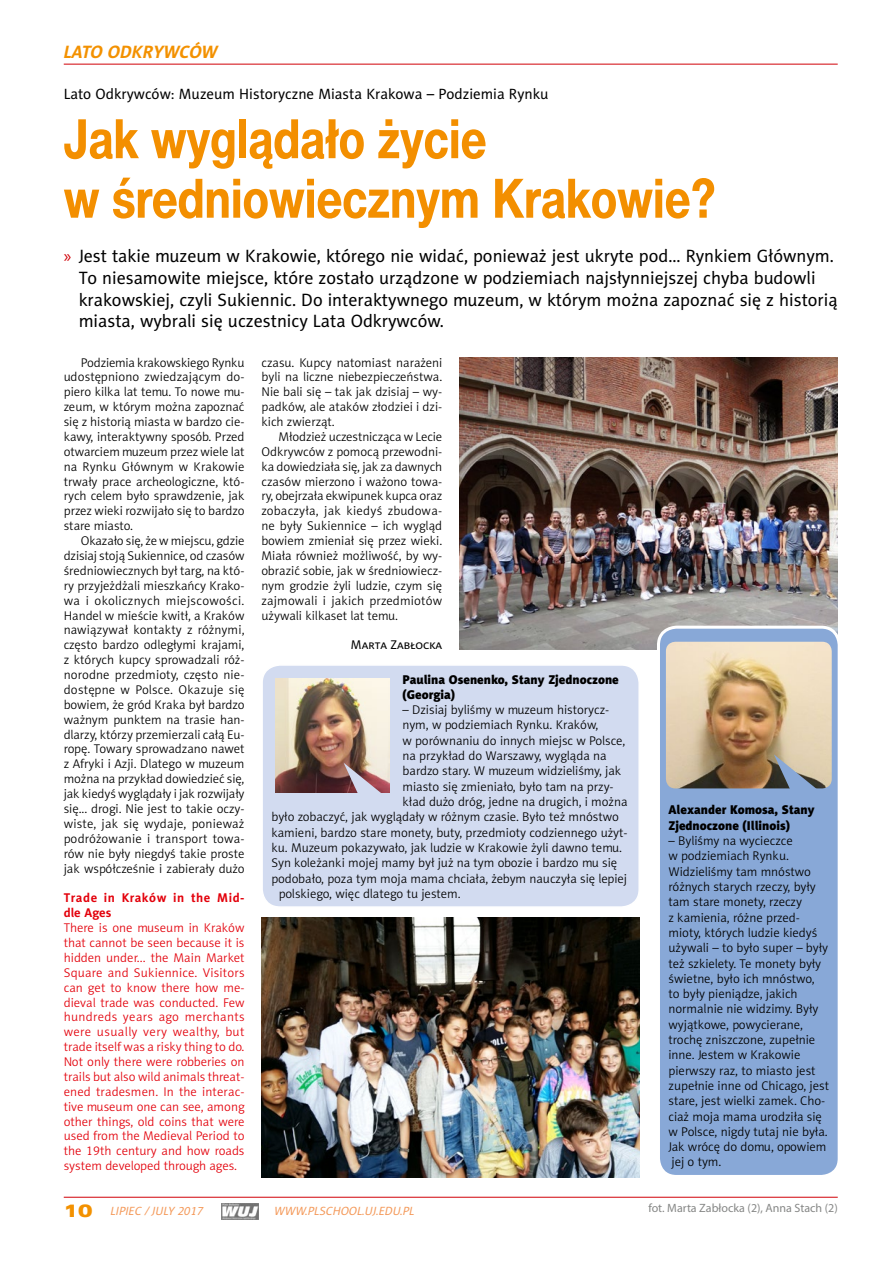
<style>
.page{position:relative;width:893px;height:1263px;background:#fff}
.page>*{position:absolute;margin:0;border:0;box-sizing:border-box;transform-origin:0 0}
.t1{font:700 54px/59.6px "Switzer Cnd EFN";color:#f38f00}
.t2{font:18px/21.6px "Naomi Sans EFN";color:#000}
.t3{font:italic 700 18px "Naomi Sans EFN";color:#f39100}
.t4{font:15px "Naomi Sans EFN";color:#000}
.t5{font:12.75px/14.9px "Naomi Sans EFN Light";color:#000;text-align:justify}
.t6{font:12.75px/14.9px "Naomi Sans EFN Light";color:#e3000b;text-align:justify}
.t7{font:12.75px/15.3px "Naomi Sans EFN Black";color:#000}
.t8{font:700 12.75px/14.9px "Naomi Sans EFN";letter-spacing:.045em;color:#e3000b}
.t9{font:12.75px "Naomi Sans EFN";color:#000}
.t10{font:italic 12px "Naomi Sans EFN";color:#f49a5b}
.t11{font:12px "Myriad Pro";color:#868786}
.s1{font-family:"Myriad Pro";color:#d10007}
.s2{font-family:"Zurich U Blk Ex EU";font-style:normal;font-size:18px;color:#f39100}
</style>
<div class="page">
<hr style="left:64px;top:64px;width:774px;height:1px;background:#d10007">
<hr style="left:64px;top:1197px;width:774px;height:1px;background:#d10007">
<img style="left:221px;top:1203px;width:38px;height:16px">
<img style="left:261px;top:917px;width:379px;height:261px">
<img style="left:459px;top:358px;width:379px;height:291px">
<div style="left:658px;top:627px;width:181px;height:549px;background:#88a8d7;border-radius:18px"></div>
<img style="left:666px;top:642px;width:166px;height:146px">
<div style="left:657px;top:626px;width:184px;height:552px;border:3px solid #fff;border-radius:18px"></div>
<svg style="left:774px;top:754px;width:51px;height:35px"></svg>
<div style="left:262px;top:665px;width:377px;height:242px;background:#d2dbf0;border-radius:18px"></div>
<div style="left:261px;top:664px;width:379px;height:244px;border:2px solid #fff;border-radius:18px"></div>
<img style="left:275px;top:678px;width:115px;height:115px">
<svg style="left:344px;top:763px;width:46px;height:30px"></svg>
<h2 class="t3" style="left:64px;top:41px;width:155px">LATO ODKRYWCÓW</h2>
<p class="t4" style="left:64px;top:84px;width:486px">Lato Odkrywców: Muzeum Historyczne Miasta Krakowa – Podziemia Rynku</p>
<h1 class="t1" style="left:64px;top:110px;width:653px">Jak wyglądało życie<br>w średniowiecznym Krakowie?</h1>
<p class="t2" style="left:79px;top:245px;width:760px;text-indent:-15px"><span class="s1">»</span> Jest takie muzeum w Krakowie, którego nie widać, ponieważ jest ukryte pod... Rynkiem Głównym.<br>To niesamowite miejsce, które zostało urządzone w podziemiach najsłynniejszej chyba budowli krakowskiej, czyli Sukiennic. Do interaktywnego muzeum, w którym można zapoznać się z historią miasta, wybrali się uczestnicy Lata Odkrywców.</p>
<p class="t5" style="left:64px;top:355px;width:182px;text-indent:17px">Podziemia krakowskiego Rynku udostępniono zwiedzającym do&shy;piero kilka lat temu. To nowe mu&shy;zeum, w którym można zapoznać się z historią miasta w bardzo cie&shy;kawy, interaktywny sposób. Przed otwarciem muzeum przez wiele lat na Rynku Głównym w Krakowie trwały prace archeologiczne, któ&shy;rych celem było sprawdzenie, jak przez wieki rozwijało się to bardzo stare miasto.</p>
<p class="t5" style="left:64px;top:533px;width:182px;text-indent:17px">Okazało się, że w miejscu, gdzie dzisiaj stoją Sukiennice, od czasów średniowiecznych był targ, na któ&shy;ry przyjeżdżali mieszkańcy Krako&shy;wa i okolicznych miejscowości.<br>Handel w mieście kwitł, a Kraków nawiązywał kontakty z różnymi, często bardzo odległymi krajami, z których kupcy sprowadzali róż&shy;norodne przedmioty, często nie&shy;dostępne w Polsce. Okazuje się bowiem, że gród Kraka był bardzo ważnym punktem na trasie han&shy;dlarzy, którzy przemierzali całą Eu&shy;ropę. Towary sprowadzano nawet z Afryki i Azji. Dlatego w muzeum można na przykład dowiedzieć się, jak kiedyś wyglądały i jak rozwijały się... drogi. Nie jest to takie oczy&shy;wiste, jak się wydaje, ponieważ podróżowanie i transport towa&shy;rów nie były niegdyś takie proste jak współcześnie i zabierały dużo</p>
<p class="t8" style="left:64px;top:891px;width:182px">Trade in Kraków in the Mid&shy;dle Ages</p>
<p class="t6" style="left:64px;top:920px;width:182px">There is one museum in Kraków that cannot be seen because it is hidden under... the Main Market Square and Sukiennice. Visitors can get to know there how me&shy;dieval trade was conducted. Few hundreds years ago merchants were usually very wealthy, but trade itself was a risky thing to do.<br>Not only there were robberies on trails but also wild animals threat&shy;ened tradesmen. In the interac&shy;tive museum one can see, among other things, old coins that were used from the Medieval Period to the 19th century and how roads system developed through ages.</p>
<p class="t5" style="left:261px;top:355px;width:182px">czasu. Kupcy natomiast narażeni byli na liczne niebezpieczeństwa.<br>Nie bali się – tak jak dzisiaj – wy&shy;padków, ale ataków złodziei i dzi&shy;kich zwierząt.</p>
<p class="t5" style="left:261px;top:429px;width:182px;text-indent:17px">Młodzież uczestnicząca w Lecie Odkrywców z pomocą przewodni&shy;ka dowiedziała się, jak za dawnych czasów mierzono i ważono towa&shy;ry, obejrzała ekwipunek kupca oraz zobaczyła, jak kiedyś zbudowa&shy;ne były Sukiennice – ich wygląd bowiem zmieniał się przez wieki.<br>Miała również możliwość, by wy&shy;obrazić sobie, jak w średniowiecz&shy;nym grodzie żyli ludzie, czym się zajmowali i jakich przedmiotów używali kilkaset lat temu.</p>
<p class="t9" style="left:351px;top:637px;width:93px">Marta Zabłocka</p>
<p class="t7" style="left:403px;top:672px;width:218px">Paulina Osenenko, Stany Zjednoczone (Georgia)</p>
<p class="t5" style="left:403px;top:702px;width:208px">– Dzisiaj byliśmy w muzeum historycz-</p>
<p class="t5" style="left:403px;top:718px;width:197px">nym, w podziemiach Rynku. Kraków,</p>
<p class="t5" style="left:403px;top:733px;width:224px">w porównaniu do innych miejsc w Polsce,</p>
<p class="t5" style="left:403px;top:748px;width:205px">na przykład do Warszawy, wygląda na</p>
<p class="t5" style="left:403px;top:764px;width:220px">bardzo stary. W muzeum widzieliśmy, jak</p>
<p class="t5" style="left:403px;top:779px;width:213px">miasto się zmieniało, było tam na przy-</p>
<p class="t5" style="left:403px;top:794px;width:227px">kład dużo dróg, jedne na drugich, i można</p>
<p class="t5" style="left:271px;top:809px;width:349px">było zobaczyć, jak wyglądały w różnym czasie. Było też mnóstwo</p>
<p class="t5" style="left:271px;top:825px;width:358px">kamieni, bardzo stare monety, buty, przedmioty codziennego użyt-</p>
<p class="t5" style="left:271px;top:840px;width:352px">ku. Muzeum pokazywało, jak ludzie w Krakowie żyli dawno temu.</p>
<p class="t5" style="left:271px;top:855px;width:347px">Syn koleżanki mojej mamy był już na tym obozie i bardzo mu się</p>
<p class="t5" style="left:271px;top:871px;width:357px">podobało, poza tym moja mama chciała, żebym nauczyła się lepiej</p>
<p class="t5" style="left:279px;top:886px;width:183px">polskiego, więc dlatego tu jestem.</p>
<p class="t10" style="left:64px;top:1204px;width:141px"><span class="s2">10</span> LIPIEC / JULY 2017</p>
<p class="t10" style="left:274px;top:1204px;width:136px">WWW.PL SCHOOL.UJ.EDU.PL</p>
<p class="t7" style="left:668px;top:803px;width:148px">Alexander Komosa, Stany<br>Zjednoczone (Illinois)</p>
<p class="t5" style="left:668px;top:833px;width:162px;line-height:15.3px;text-align:left">– Byliśmy na wycieczce<br>w podziemiach Rynku.<br>Widzieliśmy tam mnóstwo różnych starych rzeczy, były tam stare monety, rzeczy<br>z kamienia, różne przed&shy;mioty, których ludzie kiedyś używali – to było super – były też szkielety. Te monety były świetne, było ich mnóstwo, to były pieniądze, jakich normalnie nie widzimy. Były wyjątkowe, powycierane, trochę zniszczone, zupełnie inne. Jestem w Krakowie pierwszy raz, to miasto jest zupełnie inne od Chicago, jest stare, jest wielki zamek. Cho&shy;ciaż moja mama urodziła się w Polsce, nigdy tutaj nie była.<br>Jak wrócę do domu, opowiem jej o tym.</p>
<p class="t11" style="left:648px;top:1201px;width:191px">fot. Marta Zabłocka (2), Anna Stach (2)</p>
</div>
